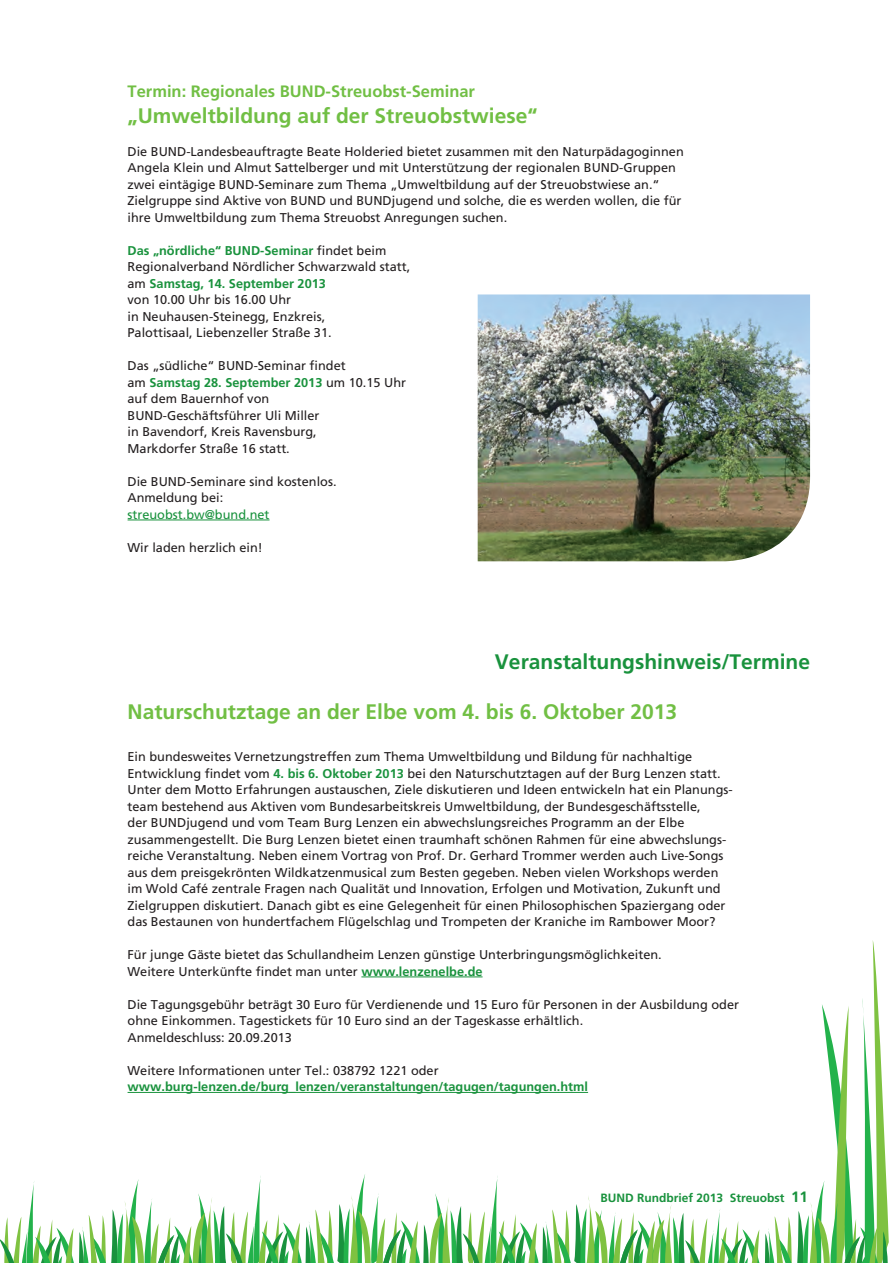
<style>
.page{position:relative;width:893px;height:1263px;background:#fff}
.page>*{position:absolute;margin:0;border:0;box-sizing:border-box;transform-origin:0 0}
.t1{font:700 21px "Frutiger";color:#71bf44}
.t2{font:700 21px "Frutiger";color:#19923d}
.t3{font:700 16.5px "Frutiger";color:#71bf44}
.t4{font:12.75px/16.5px "Frutiger";color:#231f20}
.t5{font:700 12.75px "Frutiger";color:#19923d}
.t6{font:12.75px "Frutiger";color:#19923d}
.t7{font:700 12px "Frutiger";color:#19923d}
.s1{font-weight:700;color:#19923d}
.s2{font-size:15px}
</style>
<div class="page">
<svg style="left:0;top:940px;width:889px;height:323px"></svg>
<hr style="left:128px;top:520px;width:142px;height:1px;background:#19923d">
<hr style="left:361px;top:976px;width:122px;height:1px;background:#19923d">
<hr style="left:128px;top:1092px;width:460px;height:1px;background:#19923d">
<img style="left:478px;top:294px;width:332px;height:267px">
<p class="t3" style="left:128px;top:82px;width:349px">Termin: Regionales BUND-Streuobst-Seminar</p>
<h1 class="t1" style="left:128px;top:103px;width:411px">„Umweltbildung auf der Streuobstwiese“</h1>
<p class="t4" style="left:128px;top:143px;width:558px">Die BUND-Landesbeauftragte Beate Holderied bietet zusammen mit den Naturpädagoginnen Angela Klein und Almut Sattelberger und mit Unterstützung der regionalen BUND-Gruppen zwei eintägige BUND-Seminare zum Thema „Umweltbildung auf der Streuobstwiese an.“ Zielgruppe sind Aktive von BUND und BUNDjugend und solche, die es werden wollen, die für ihre Umweltbildung zum Thema Streuobst Anregungen suchen.</p>
<p class="t4" style="left:128px;top:242px;width:284px"><span class="s1">Das „nördliche“ BUND-Seminar</span> findet beim Regionalverband Nördlicher Schwarzwald statt, am <span class="s1">Samstag, 14. September 2013<br></span>von 10.00 Uhr bis 16.00 Uhr<br>in Neuhausen-Steinegg, Enzkreis,<br>Palottisaal, Liebenzeller Straße 31.</p>
<p class="t4" style="left:128px;top:357px;width:280px">Das „südliche“ BUND-Seminar findet<br>am <span class="s1">Samstag 28. September 2013</span> um 10.15 Uhr auf dem Bauernhof von<br>BUND-Geschäftsführer Uli Miller<br>in Bavendorf, Kreis Ravensburg,<br>Markdorfer Straße 16 statt.</p>
<p class="t4" style="left:128px;top:473px;width:210px">Die BUND-Seminare sind kostenlos.<br>Anmeldung bei:</p>
<p class="t6" style="left:128px;top:507px;width:143px">streuobst.bw@bund.net</p>
<p class="t4" style="left:128px;top:539px;width:137px">Wir laden herzlich ein!</p>
<h1 class="t2" style="left:495px;top:649px;width:317px">Veranstaltungshinweis/Termine</h1>
<h1 class="t1" style="left:128px;top:700px;width:551px">Naturschutztage an der Elbe vom 4. bis 6. Oktober 2013</h1>
<p class="t4" style="left:128px;top:748px;width:607px">Ein bundesweites Vernetzungstreffen zum Thema Umweltbildung und Bildung für nachhaltige Entwicklung findet vom <span class="s1">4. bis 6. Oktober 2013</span> bei den Naturschutztagen auf der Burg Lenzen statt.<br>Unter dem Motto Erfahrungen austauschen, Ziele diskutieren und Ideen entwickeln hat ein Planungs&shy;team bestehend aus Aktiven vom Bundesarbeitskreis Umweltbildung, der Bundesgeschäftsstelle,<br>der BUNDjugend und vom Team Burg Lenzen ein abwechslungsreiches Programm an der Elbe zusammengestellt. Die Burg Lenzen bietet einen traumhaft schönen Rahmen für eine abwechslungs&shy;reiche Veranstaltung. Neben einem Vortrag von Prof. Dr. Gerhard Trommer werden auch Live-Songs aus dem preisgekrönten Wildkatzenmusical zum Besten gegeben. Neben vielen Workshops werden im Wold Café zentrale Fragen nach Qualität und Innovation, Erfolgen und Motivation, Zukunft und Zielgruppen diskutiert. Danach gibt es eine Gelegenheit für einen Philosophischen Spaziergang oder das Bestaunen von hundertfachem Flügelschlag und Trompeten der Kraniche im Rambower Moor?</p>
<p class="t4" style="left:128px;top:946px;width:536px">Für junge Gäste bietet das Schullandheim Lenzen günstige Unterbringungsmöglichkeiten.<br>Weitere Unterkünfte findet man unter <span class="s1">www.lenzenelbe.de</span></p>
<p class="t4" style="left:128px;top:996px;width:613px">Die Tagungsgebühr beträgt 30 Euro für Verdienende und 15 Euro für Personen in der Ausbildung oder ohne Einkommen. Tagestickets für 10 Euro sind an der Tageskasse erhältlich.<br>Anmeldeschluss: 20.09.2013</p>
<p class="t4" style="left:128px;top:1062px;width:313px">Weitere Informationen unter Tel.: 038792 1221 oder</p>
<p class="t5" style="left:128px;top:1079px;width:462px">www.burg-lenzen.de/burg_lenzen/veranstaltungen/tagugen/tagungen.html</p>
<p class="t7" style="left:600px;top:1191px;width:209px">BUND Rundbrief 2013 Streuobst <span class="s2">11</span></p>
</div>
